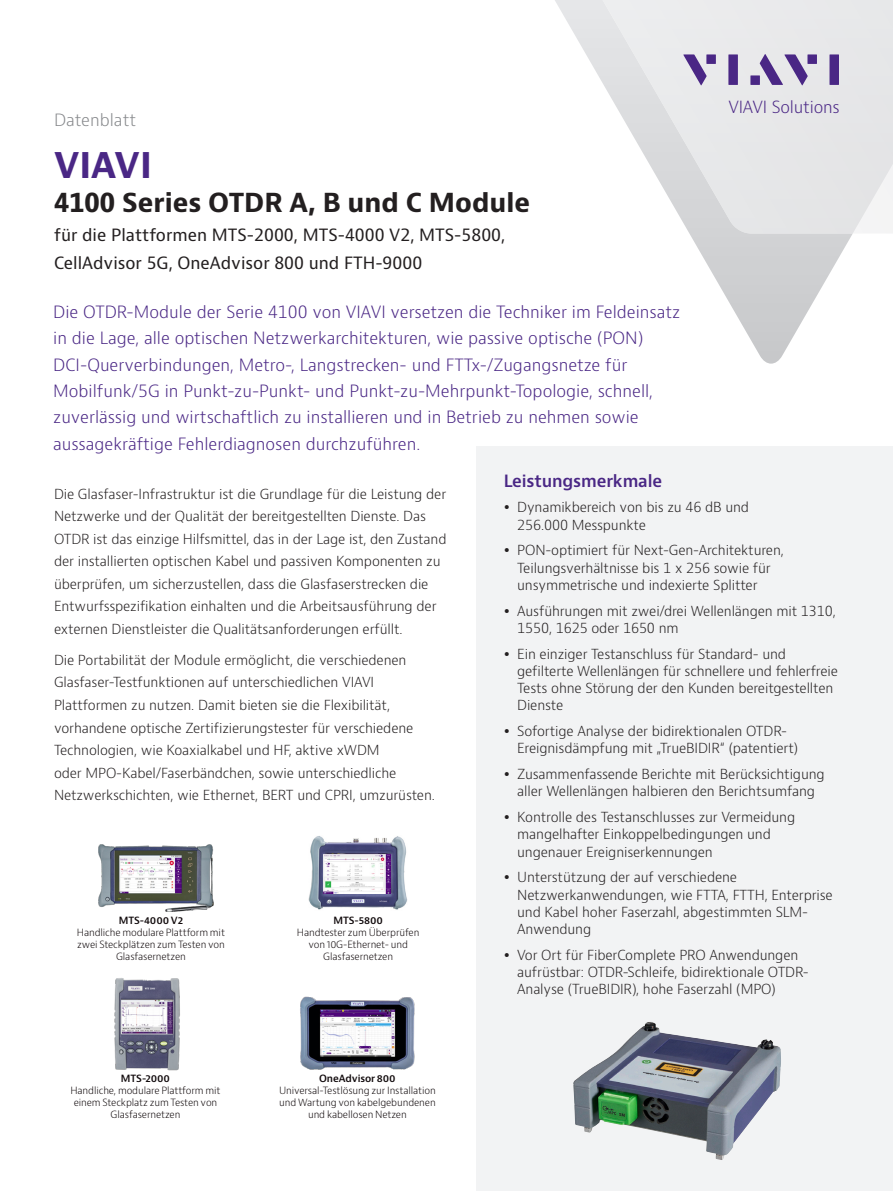
<style>
.page{position:relative;width:893px;height:1191px;background:#fff}
.page>*{position:absolute;margin:0;border:0;box-sizing:border-box;transform-origin:0 0}
.H1_Brand_Sub-Brand_24{font:700 34.5px "Bernino Sans";color:#4a2785}
.H2_Product_18_24{font:700 25.5px "Bernino Sans";color:#231f20}
.P_Intro_12_20{font:300 16.5px/26.2px "Bernino Sans";color:#4a2785}
.H3_Product_Descriptor_12_20{font:16.5px/28.5px "Bernino Sans";color:#231f20}
.Key_Features_Benefits_Applications_Heade{font:600 16.5px "Bernino Sans";letter-spacing:-.01em;color:#4a2785}
.P_DocType{font:300 16.5px "Bernino Sans";color:#87898c}
.t1{font:300 16.35px "Bernino Sans";letter-spacing:-.01em;color:#4a2785}
.P_10_16{font:300 13.5px/17.2px "Bernino Sans";letter-spacing:-.01em;color:#231f20}
.t2{font:300 9.75px/12px "Bernino Sans";letter-spacing:-.01em;color:#110a0c;text-align:center}
.t3{font:600 9.75px "Bernino Sans";letter-spacing:-.01em;color:#110a0c}
</style>
<div class="page">
<svg style="left:690px;top:234px;width:162px;height:130px"></svg>
<svg style="left:555px;top:0;width:338px;height:234px"></svg>
<svg style="left:683px;top:54px;width:24px;height:31px"></svg>
<div style="left:706px;top:54px;width:10px;height:10px;background:#4a2785"></div>
<div style="left:728px;top:54px;width:10px;height:31px;background:#4a2785"></div>
<div style="left:807px;top:54px;width:10px;height:10px;background:#4a2785"></div>
<div style="left:829px;top:54px;width:10px;height:31px;background:#4a2785"></div>
<svg style="left:760px;top:54px;width:48px;height:31px"></svg>
<div style="left:750px;top:75px;width:10px;height:10px;background:#4a2785"></div>
<div style="left:477px;top:446px;width:416px;height:745px;background:#f2f3f4"></div>
<img style="left:573px;top:1022px;width:208px;height:138px">
<img style="left:98px;top:844px;width:116px;height:67px">
<img style="left:114px;top:978px;width:66px;height:92px">
<img style="left:300px;top:996px;width:115px;height:74px">
<img style="left:308px;top:836px;width:99px;height:74px">
<img style="left:324px;top:854px;width:66px;height:39px">
<p class="P_DocType" style="left:54px;top:109px;width:84px">Datenblatt</p>
<p class="H1_Brand_Sub-Brand_24" style="left:54px;top:143px;width:99px">VIAVI</p>
<p class="H2_Product_18_24" style="left:54px;top:186px;width:478px">4100 Series OTDR A, B und C Module</p>
<p class="H3_Product_Descriptor_12_20" style="left:54px;top:221px;width:453px">für die Plattformen MTS-2000, MTS-4000 V2, MTS-5800,<br>CellAdvisor 5G, OneAdvisor 800 und FTH-9000</p>
<p class="P_Intro_12_20" style="left:53px;top:299px;width:629px">Die OTDR-Module der Serie 4100 von VIAVI versetzen die Techniker im Feldeinsatz in die Lage, alle optischen Netzwerkarchitekturen, wie passive optische (PON)<br>DCI-Querverbindungen, Metro-, Langstrecken- und FTTx-/Zugangsnetze für Mobilfunk/5G in Punkt-zu-Punkt- und Punkt-zu-Mehrpunkt-Topologie, schnell, zuverlässig und wirtschaftlich zu installieren und in Betrieb zu nehmen sowie aussagekräftige Fehlerdiagnosen durchzuführen.</p>
<p class="t1" style="left:728px;top:96px;width:113px">VIAVI Solutions</p>
<p class="P_10_16" style="left:54px;top:483px;width:394px;line-height:22.5px">Die Glasfaser-Infrastruktur ist die Grundlage für die Leistung der Netzwerke und der Qualität der bereitgestellten Dienste. Das OTDR ist das einzige Hilfsmittel, das in der Lage ist, den Zustand der installierten optischen Kabel und passiven Komponenten zu überprüfen, um sicherzustellen, dass die Glasfaserstrecken die Entwurfsspezifikation einhalten und die Arbeitsausführung der externen Dienstleister die Qualitätsanforderungen erfüllt.</p>
<p class="P_10_16" style="left:54px;top:649px;width:382px;line-height:22.5px">Die Portabilität der Module ermöglicht, die verschiedenen Glasfaser-Testfunktionen auf unterschiedlichen VIAVI Plattformen zu nutzen. Damit bieten sie die Flexibilität, vorhandene optische Zertifizierungstester für verschiedene Technologien, wie Koaxialkabel und HF, aktive xWDM<br>oder MPO-Kabel/Faserbändchen, sowie unterschiedliche Netzwerkschichten, wie Ethernet, BERT und CPRI, umzurüsten.</p>
<p class="t3" style="left:119px;top:913px;width:66px">MTS-4000 V2</p>
<p class="t2" style="left:77px;top:926px;width:150px">Handliche modulare Plattform mit zwei Steckplätzen zum Testen von<br>Glasfasernetzen</p>
<p class="t3" style="left:121px;top:1072px;width:51px">MTS-2000</p>
<p class="t2" style="left:70px;top:1085px;width:152px">Handliche, modulare Plattform mit einem Steckplatz zum Testen von<br>Glasfasernetzen</p>
<p class="t3" style="left:334px;top:914px;width:51px">MTS-5800</p>
<p class="t2" style="left:297px;top:927px;width:124px">Handtester zum Überprüfen von 10G-Ethernet- und<br>Glasfasernetzen</p>
<p class="t3" style="left:319px;top:1072px;width:78px">OneAdvisor 800</p>
<p class="t2" style="left:279px;top:1084px;width:158px">Universal-Testlösung zur Installation und Wartung von kabelgebundenen und kabellosen Netzen</p>
<p class="Key_Features_Benefits_Applications_Heade" style="left:504px;top:470px;width:160px">Leistungsmerkmale</p>
<p class="P_10_16" style="left:517px;top:499px;width:233px">Dynamikbereich von bis zu 46 dB und<br>256.000 Messpunkte</p>
<p class="P_10_16" style="left:517px;top:542px;width:268px">PON-optimiert für Next-Gen-Architekturen,<br>Teilungsverhältnisse bis 1 x 256 sowie für unsymmetrische und indexierte Splitter</p>
<p class="P_10_16" style="left:517px;top:602px;width:320px">Ausführungen mit zwei/drei Wellenlängen mit 1310,<br>1550, 1625 oder 1650 nm</p>
<p class="P_10_16" style="left:517px;top:645px;width:322px">Ein einziger Testanschluss für Standard- und gefilterte Wellenlängen für schnellere und fehlerfreie Tests ohne Störung der den Kunden bereitgestellten Dienste</p>
<p class="P_10_16" style="left:517px;top:723px;width:282px">Sofortige Analyse der bidirektionalen OTDR-<br>Ereignisdämpfung mit „TrueBIDIR“ (patentiert)</p>
<p class="P_10_16" style="left:517px;top:766px;width:309px">Zusammenfassende Berichte mit Berücksichtigung aller Wellenlängen halbieren den Berichtsumfang</p>
<p class="P_10_16" style="left:517px;top:809px;width:279px">Kontrolle des Testanschlusses zur Vermeidung mangelhafter Einkoppelbedingungen und ungenauer Ereigniserkennungen</p>
<p class="P_10_16" style="left:517px;top:869px;width:317px">Unterstützung der auf verschiedene Netzwerkanwendungen, wie FTTA, FTTH, Enterprise und Kabel hoher Faserzahl, abgestimmten SLM-Anwendung</p>
<p class="P_10_16" style="left:517px;top:946px;width:293px">Vor Ort für FiberComplete PRO Anwendungen aufrüstbar: OTDR-Schleife, bidirektionale OTDR-<br>Analyse (TrueBIDIR), hohe Faserzahl (MPO)</p>
</div>
